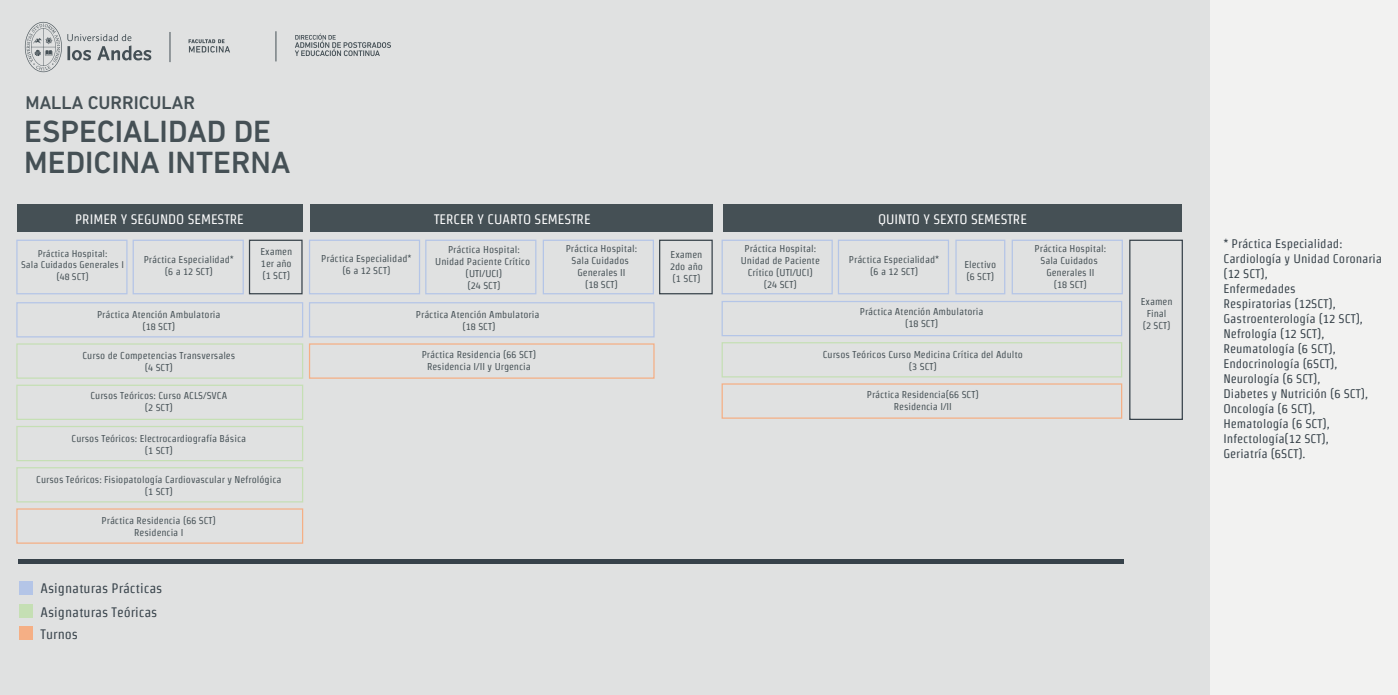
<style>
.page{position:relative;width:1398px;height:695px;background:#f2f2f1}
.page>*{position:absolute;margin:0;border:0;box-sizing:border-box;transform-origin:0 0}
.t1{font:500 31.25px/31.2px "DIN Next LT Pro";color:#455055}
.t2{font:500 18.75px "DIN Next LT Pro";color:#455055}
.t3{font:13.75px "Strait";color:#fff}
.t4{font:13.75px/22.9px "Strait";color:#37424a}
.t5{font:12.5px/15px "Strait";color:#37424a}
.t6{font:10px/12px "Strait";color:#455055;text-align:center}
.t7{font:9.75px/11.8px "Strait";color:#455055;text-align:center}
</style>
<div class="page">
<div style="left:0;top:0;width:1209px;height:695px;background:#e0e1e1"></div>
<svg style="left:295px;top:34px;width:96px;height:22px"></svg>
<hr style="left:275px;top:31px;width:1px;height:30px;background:#455056">
<svg style="left:25px;top:22px;width:126px;height:50px"></svg>
<hr style="left:170px;top:32px;width:1px;height:30px;background:#455056">
<div style="left:16px;top:240px;width:112px;height:54px;border:1px solid #b4c5e7"></div>
<div style="left:16px;top:302px;width:287px;height:36px;border:1px solid #b4c5e7"></div>
<div style="left:16px;top:343px;width:287px;height:36px;border:1px solid #c5dfb4"></div>
<div style="left:16px;top:385px;width:287px;height:35px;border:1px solid #c5dfb4"></div>
<div style="left:16px;top:426px;width:287px;height:35px;border:1px solid #c5dfb4"></div>
<div style="left:16px;top:467px;width:287px;height:35px;border:1px solid #c5dfb4"></div>
<div style="left:16px;top:508px;width:287px;height:36px;border:1px solid #f5af85"></div>
<div style="left:133px;top:240px;width:111px;height:54px;border:1px solid #b4c5e7"></div>
<div style="left:249px;top:240px;width:53px;height:54px;border:1px solid #37424a"></div>
<div style="left:309px;top:240px;width:111px;height:54px;border:1px solid #b4c5e7"></div>
<div style="left:309px;top:302px;width:345px;height:36px;border:1px solid #b4c5e7"></div>
<div style="left:309px;top:343px;width:345px;height:36px;border:1px solid #f5af85"></div>
<div style="left:425px;top:240px;width:111px;height:54px;border:1px solid #b4c5e7"></div>
<div style="left:543px;top:240px;width:111px;height:54px;border:1px solid #b4c5e7"></div>
<div style="left:659px;top:240px;width:53px;height:54px;border:1px solid #37424a"></div>
<div style="left:721px;top:240px;width:111px;height:54px;border:1px solid #b4c5e7"></div>
<div style="left:721px;top:301px;width:401px;height:35px;border:1px solid #b4c5e7"></div>
<div style="left:721px;top:342px;width:401px;height:36px;border:1px solid #c5dfb4"></div>
<div style="left:721px;top:383px;width:401px;height:36px;border:1px solid #f5af85"></div>
<div style="left:838px;top:240px;width:111px;height:54px;border:1px solid #b4c5e7"></div>
<div style="left:1011px;top:240px;width:111px;height:54px;border:1px solid #b4c5e7"></div>
<div style="left:955px;top:240px;width:50px;height:54px;border:1px solid #b4c5e7"></div>
<div style="left:1129px;top:240px;width:53px;height:180px;border:1px solid #37424a"></div>
<div style="left:17px;top:204px;width:285px;height:28px;background:#455055"></div>
<div style="left:310px;top:204px;width:402px;height:28px;background:#455055"></div>
<div style="left:722px;top:204px;width:459px;height:28px;background:#455055"></div>
<hr style="left:19px;top:559px;width:1105px;height:4px;background:#37424a">
<div style="left:19px;top:581px;width:14px;height:14px;background:#b4c5e7"></div>
<div style="left:19px;top:604px;width:14px;height:13px;background:#c5dfb4"></div>
<div style="left:19px;top:627px;width:14px;height:13px;background:#f5af85"></div>
<svg style="left:188px;top:39px;width:42px;height:14px"></svg>
<h2 class="t2" style="left:26px;top:92px;width:171px">MALLA CURRICULAR</h2>
<h1 class="t1" style="left:24px;top:115px;width:267px">ESPECIALIDAD DE<br>MEDICINA INTERNA</h1>
<h3 class="t3" style="left:75px;top:211px;width:170px">PRIMER Y SEGUNDO SEMESTRE</h3>
<h3 class="t3" style="left:434px;top:211px;width:158px">TERCER Y CUARTO SEMESTRE</h3>
<h3 class="t3" style="left:878px;top:211px;width:150px">QUINTO Y SEXTO SEMESTRE</h3>
<p class="t6" style="left:435px;top:243px;width:96px">Práctica Hospital:<br>Unidad Paciente Crítico (UTI/UCI)<br>(24 SCT)</p>
<p class="t6" style="left:566px;top:242px;width:73px">Práctica Hospital:<br>Sala Cuidados<br>Generales II<br>(18 SCT)</p>
<p class="t6" style="left:670px;top:248px;width:35px;text-align:justify">Examen 2do año (1 SCT)</p>
<p class="t6" style="left:741px;top:242px;width:80px">Práctica Hospital:<br>Unidad de Paciente<br>Crítico (UTI/UCI) (24 SCT)</p>
<p class="t6" style="left:144px;top:253px;width:92px">Práctica Especialidad* (6 a 12 SCT)</p>
<p class="t6" style="left:260px;top:246px;width:33px;text-align:justify">Examen 1er año (1 SCT)</p>
<p class="t6" style="left:321px;top:252px;width:92px">Práctica Especialidad* (6 a 12 SCT)</p>
<p class="t6" style="left:849px;top:253px;width:92px">Práctica Especialidad* (6 a 12 SCT)</p>
<p class="t6" style="left:416px;top:308px;width:125px">Práctica Atención Ambulatoria (18 SCT)</p>
<p class="t7" style="left:21px;top:247px;width:104px">Práctica Hospital:<br>Sala Cuidados Generales I (48 SCT)</p>
<p class="t6" style="left:97px;top:308px;width:125px">Práctica Atención Ambulatoria (18 SCT)</p>
<p class="t6" style="left:82px;top:350px;width:154px">Curso de Competencias Transversales (4 SCT)</p>
<p class="t6" style="left:90px;top:390px;width:138px">Cursos Teóricos: Curso ACLS/SVCA (2 SCT)</p>
<p class="t6" style="left:72px;top:432px;width:176px">Cursos Teóricos: Electrocardiografía Básica (1 SCT)</p>
<p class="t6" style="left:36px;top:473px;width:247px">Cursos Teóricos: Fisiopatología Cardiovascular y Nefrológica (1 SCT)</p>
<p class="t6" style="left:102px;top:515px;width:116px">Práctica Residencia (66 SCT)<br>Residencia I</p>
<p class="t6" style="left:964px;top:258px;width:33px;text-align:left">Electivo (6 SCT)</p>
<p class="t6" style="left:860px;top:306px;width:125px">Práctica Atención Ambulatoria (18 SCT)</p>
<p class="t6" style="left:822px;top:348px;width:202px">Cursos Teóricos Curso Medicina Crítica del Adulto (3 SCT)</p>
<p class="t6" style="left:867px;top:388px;width:113px">Práctica Residencia(66 SCT)<br>Residencia I/II</p>
<p class="t6" style="left:422px;top:348px;width:116px">Práctica Residencia (66 SCT)<br>Residencia I/II y Urgencia</p>
<p class="t6" style="left:1034px;top:242px;width:73px">Práctica Hospital:<br>Sala Cuidados<br>Generales II<br>(18 SCT)</p>
<h3 class="t4" style="left:41px;top:577px;width:123px">Asignaturas Prácticas<br>Asignaturas Teóricas<br>Turnos</h3>
<p class="t6" style="left:1140px;top:296px;width:33px">Examen<br>Final<br>(2 SCT)</p>
<p class="t5" style="left:1223px;top:236px;width:160px">* Práctica Especialidad:<br>Cardiología y Unidad Coronaria (12 SCT),<br>Enfermedades<br>Respiratorias (12SCT),<br>Gastroenterología (12 SCT),<br>Nefrología (12 SCT),<br>Reumatología (6 SCT),<br>Endocrinología (6SCT),<br>Neurología (6 SCT),<br>Diabetes y Nutrición (6 SCT),<br>Oncología (6 SCT),<br>Hematología (6 SCT),<br>Infectología(12 SCT),<br>Geriatría (6SCT).</p>
</div>
